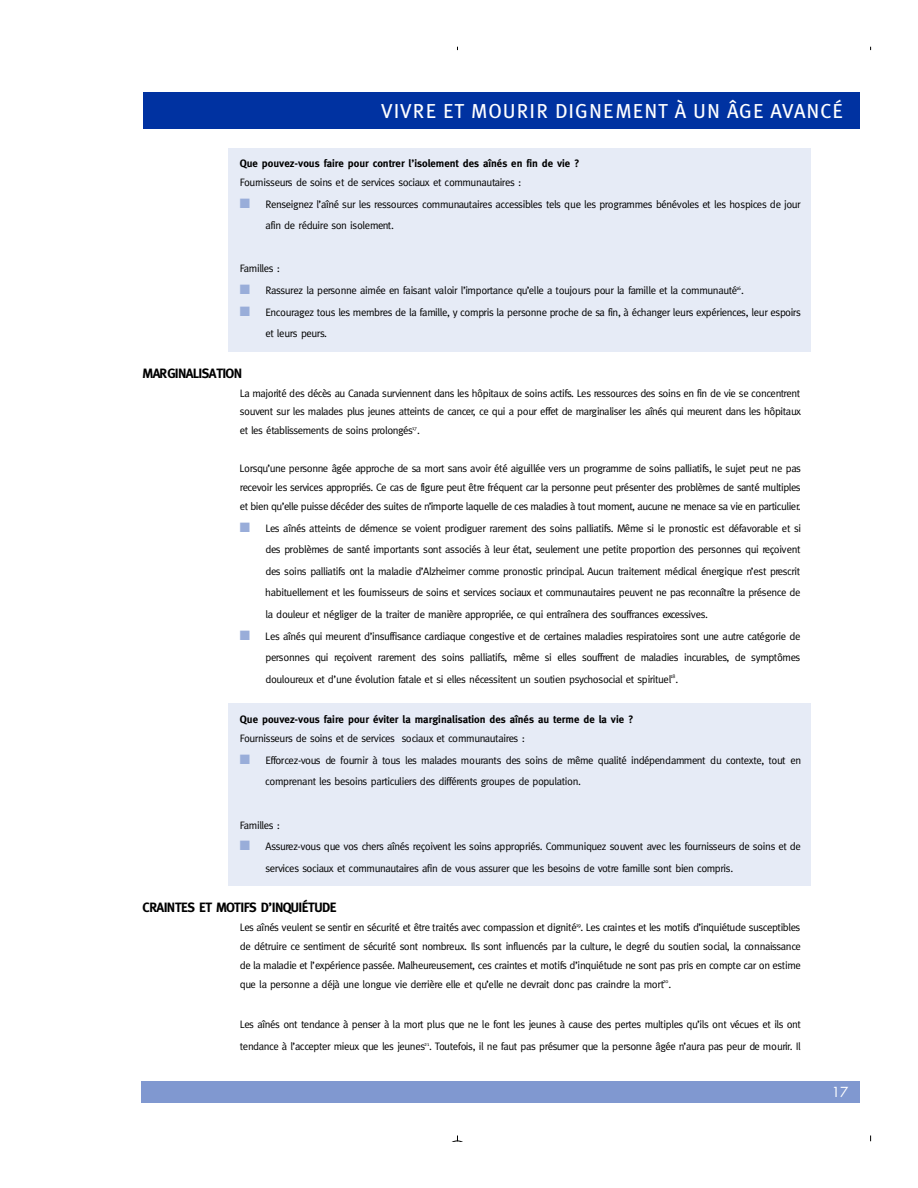
<style>
.page{position:relative;width:918px;height:1188px;background:#fff}
.page>*{position:absolute;margin:0;border:0;box-sizing:border-box;transform-origin:0 0}
.t1{font:20.25px "Meta Plus";letter-spacing:.05em;color:#fff}
.t2{font:700 13.5px "Meta";letter-spacing:-.035em;color:#000}
.t3{font:13.5px "Futura";color:#fff}
.t4{font:10.8px/21.6px "Meta";letter-spacing:-.03em;color:#000}
.t5{font:700 10.8px "Meta";color:#000}
.s1{color:#99add9}
</style>
<div class="page">
<div style="left:143px;top:92px;width:717px;height:37px;background:#0032a1"></div>
<div style="left:228px;top:148px;width:583px;height:204px;background:#e6ebf6"></div>
<div style="left:228px;top:703px;width:583px;height:183px;background:#e6ebf6"></div>
<div style="left:141px;top:1081px;width:719px;height:22px;background:#8098d0"></div>
<svg style="left:451px;top:1136px;width:12px;height:6px"></svg>
<h1 class="t1" style="left:381px;top:102px;width:463px">V I V RE ET M O URIR DIGNEMEN T À UN ÂGE AVAN C É</h1>
<p class="t5" style="left:240px;top:159px;width:341px">Que pouvez-vous faire pour contrer l’isolement des aînés en fin de vie ?</p>
<p class="t4" style="left:240px;top:172px;width:283px">Fournisseurs de soins et de services sociaux et communautaires :</p>
<p class="t4" style="left:265px;top:194px;width:537px;text-indent:-25px"><span class="s1">■</span> Re n s e i g n ez l’aîné sur les re s s o u rces communautaires accessibles tels que les programmes bénévoles et les hospices de jour afin de réduire son isolement.</p>
<p class="t4" style="left:240px;top:258px;width:42px">Familles :</p>
<p class="t4" style="left:240px;top:280px;width:506px"><span class="s1">■</span> R a s s u rez la personne aimée en faisant valoir l’importance qu’elle a toujours pour la famille et la communauté<sup>1</sup> <sup>6</sup>.</p>
<p class="t4" style="left:266px;top:302px;width:537px;text-indent:-26px"><span class="s1">■</span> En c o u r a g ez tous les membres de la famille, y compris la personne proche de sa fin, à échanger leurs expériences, leur espoirs et leurs peurs.</p>
<p class="t2" style="left:143px;top:367px;width:101px">M A RG I N A L I S AT I O N</p>
<p class="t4" style="left:240px;top:384px;width:563px;line-height:18.9px;text-align:justify">La majorité des décès au Canada surviennent dans les hôpitaux de soins actifs. Les re s s o u rces des soins en fin de vie se concentre n t s o u vent sur les malades plus jeunes atteints de cancer, ce qui a pour effet de marginaliser les aînés qui meurent dans les hôpitaux et les établissements de soins pro l o n g é s<sup>1</sup> <sup>7</sup>.</p>
<p class="t4" style="left:240px;top:460px;width:563px;line-height:18.9px;text-align:justify">L o r s q u’une personne âgée approche de sa mort sans avoir été aiguillée vers un programme de soins palliatifs, le sujet peut ne pas re c e voir les services appropriés. Ce cas de figure peut être fréquent car la personne peut présenter des problèmes de santé multiples et bien qu’elle puisse décéder des suites de n’importe laquelle de ces maladies à tout moment, aucune ne menace sa vie en particulier.</p>
<p class="t4" style="left:265px;top:518px;width:537px;text-align:justify;text-indent:-25px"><span class="s1">■</span> Les aînés atteints de démence se voient prodiguer rarement des soins palliatifs. Même si le pronostic est défavorable et si des problèmes de santé importants sont associés à leur état, seulement une petite proportion des personnes qui re ç o i ve n t des soins palliatifs ont la maladie d’Alzheimer comme pronostic principal. Aucun traitement médical énergique n’est pre s c r i t habituellement et les fournisseurs de soins et services sociaux et communautaires peuvent ne pas re c o n n a î t re la présence de la douleur et négliger de la traiter de manière appropriée, ce qui entraînera des souffrances exc e s s i ve s .</p>
<p class="t4" style="left:265px;top:626px;width:537px;text-align:justify;text-indent:-26px"><span class="s1">■</span> Les aînés qui meurent d’ i n s u ffisance cardiaque congestive et de certaines maladies re s p i r a t o i res sont une autre catégorie de personnes qui re ç o i vent rarement des soins palliatifs, même si elles souff rent de maladies incurables, de symptômes d o u l o u reux et d’une évolution fatale et si elles nécessitent un soutien psychosocial et spirituel<sup>1</sup> <sup>8</sup>.</p>
<p class="t5" style="left:240px;top:715px;width:395px">Que pouvez-vous faire pour éviter la marginalisation des aînés au terme de la vie ?</p>
<p class="t4" style="left:240px;top:728px;width:287px">Fournisseurs de soins et de services sociaux et communautaires :</p>
<p class="t4" style="left:265px;top:750px;width:537px;text-indent:-26px"><span class="s1">■</span> Eff o rc ez - vous de fournir à tous les malades mourants des soins de même qualité indépendamment du contexte, tout en c o m p renant les besoins particuliers des diff é rents groupes de population.</p>
<p class="t4" style="left:240px;top:815px;width:42px">Familles :</p>
<p class="t4" style="left:265px;top:836px;width:537px;text-indent:-25px"><span class="s1">■</span> A s s u rez - vous que vos chers aînés re ç o i vent les soins appropriés. Communiquez souvent avec les fournisseurs de soins et de services sociaux et communautaires afin de vous assurer que les besoins de vo t re famille sont bien compris.</p>
<p class="t2" style="left:142px;top:902px;width:196px">CRAINTES ET MOTIFS D’INQU I É T U D E</p>
<p class="t4" style="left:240px;top:919px;width:563px;line-height:18.9px;text-align:justify">Les aînés veulent se sentir en sécurité et être traités avec compassion et dignité<sup>1</sup> <sup>9</sup>. Les craintes et les motifs d’inquiétude susceptibles de détruire ce sentiment de sécurité sont nombreux. Ils sont influencés par la culture, le degré du soutien social, la connaissance de la maladie et l’expérience passée. Ma l h e u reusement, ces craintes et motifs d’inquiétude ne sont pas pris en compte car on estime que la personne a déjà une longue vie derrière elle et qu’elle ne devrait donc pas craindre la mort<sup>2</sup> <sup>0</sup>.</p>
<p class="t4" style="left:240px;top:1014px;width:563px">Les aînés ont tendance à penser à la mort plus que ne le font les jeunes à cause des pertes multiples qu’ils ont vécues et ils ont tendance à l’accepter mieux que les jeunes<sup>2</sup> <sup>1</sup>. Toutefois, il ne faut pas présumer que la personne âgée n’aura pas peur de mourir. Il</p>
<p class="t3" style="left:832px;top:1085px;width:18px">17</p>
</div>
